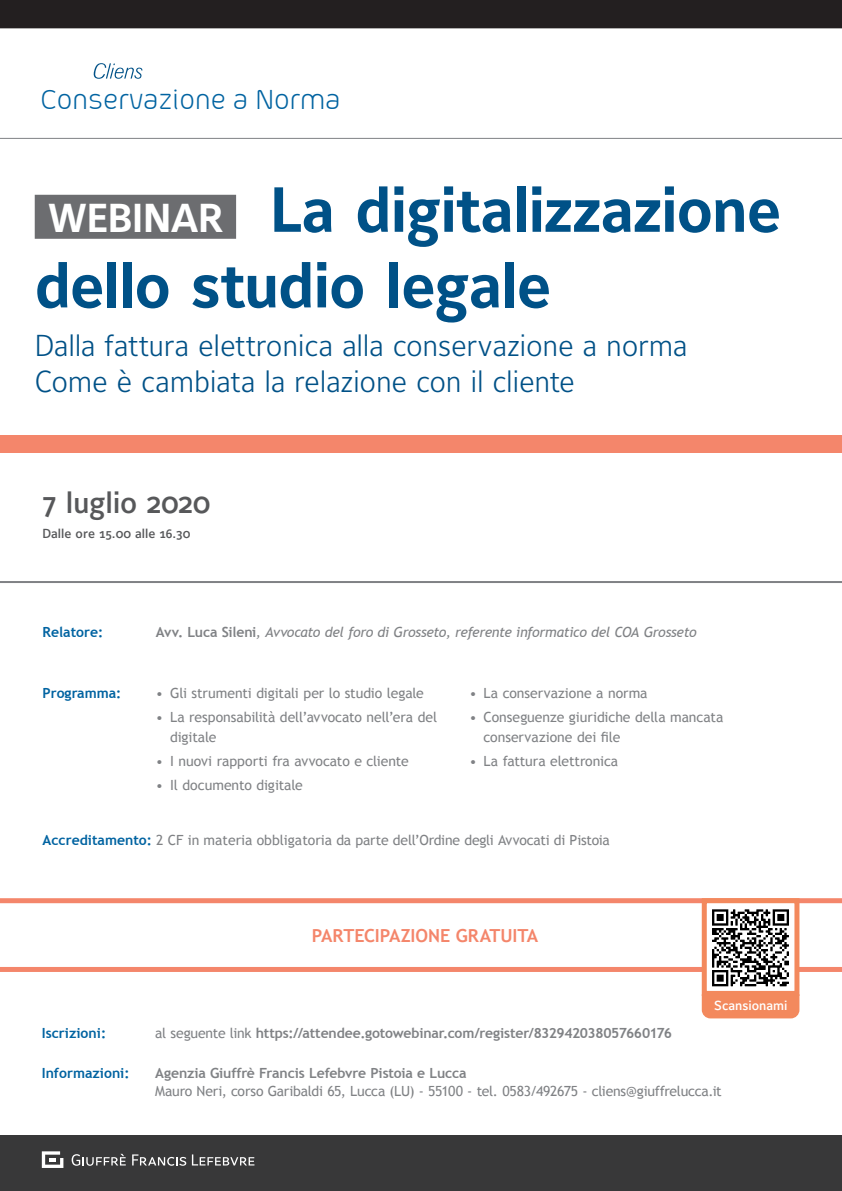
<style>
.page{position:relative;width:842px;height:1191px;background:#fff}
.page>*{position:absolute;margin:0;border:0;box-sizing:border-box;transform-origin:0 0}
.t1{font:700 63px/75.6px "Maurea";letter-spacing:-.02em;color:#005187}
.t2{font:31.3px "Aeroportal";color:#0063a1}
.t3{font:300 30px "Maurea";letter-spacing:-.01em;color:#005187}
.t4{font:500 30px "Maurea";letter-spacing:-.01em;color:#57585a}
.t5{font:700 18px "Trebuchet MS";letter-spacing:-.005em;color:#f4866b}
.t6{font:14px/20px "Trebuchet MS";letter-spacing:-.005em;color:#808285}
.t7{font:italic 14px "Trebuchet MS";letter-spacing:-.025em;color:#808285}
.t8{font:700 14px "Trebuchet MS";letter-spacing:-.01em;color:#808285}
.t9{font:700 14px "Trebuchet MS";color:#0063a1}
.t10{font:500 13px "Maurea";color:#57585a}
.t11{font:500 13px "Maurea";color:#fff}
.s1{font-size:40px;color:#fff}
.s2{font-weight:700;font-style:normal}
.s3{font-weight:700;color:#0063a1}
.s4{font-weight:400}
.s5{font-weight:700}
</style>
<div class="page">
<div style="left:0;top:1135px;width:842px;height:56px;background:#383839"></div>
<svg style="left:42px;top:1151px;width:21px;height:17px"></svg>
<svg style="left:72px;top:1153px;width:54px;height:12px"></svg>
<svg style="left:132px;top:1154px;width:54px;height:11px"></svg>
<svg style="left:192px;top:1154px;width:62px;height:11px"></svg>
<svg style="left:0;top:898px;width:842px;height:74px"></svg>
<div style="left:702px;top:898px;width:97px;height:98px;background:#fff;border:5px solid #f3895d"></div>
<div style="left:702px;top:994px;width:97px;height:24px;background:#f3895d"></div>
<svg style="left:94px;top:63px;width:49px;height:16px"></svg>
<div style="left:0;top:435px;width:842px;height:18px;background:#f4866b"></div>
<hr style="left:0;top:581px;width:842px;height:2px;background:#808285">
<hr style="left:0;top:138px;width:842px;height:1px;background:#808285">
<div style="left:35px;top:195px;width:201px;height:44px;background:#6c6d70"></div>
<div style="left:0;top:0;width:842px;height:28px;background:#231f20"></div>
<img style="left:712px;top:909px;width:77px;height:78px">
<p class="t2" style="left:40px;top:83px;width:301px">Conservazione a Norma</p>
<p class="t1" style="left:35px;top:175px;width:748px"><span class="s1">WEBINAR</span> La digitalizzazione dello studio legale</p>
<p class="t3" style="left:35px;top:329px;width:655px">Dalla fattura elettronica alla conservazione a norma</p>
<p class="t3" style="left:35px;top:365px;width:542px">Come è cambiata la relazione con il cliente</p>
<p class="t4" style="left:42px;top:485px;width:170px">7 luglio 2020</p>
<p class="t10" style="left:42px;top:526px;width:150px">Dalle ore 15.00 alle 16.30</p>
<p class="t9" style="left:43px;top:623px;width:62px">Relatore:</p>
<p class="t7" style="left:156px;top:624px;width:542px"><span class="s2">Avv. Luca Sileni</span>, Avvocato del foro di Grosseto, referente informatico del COA Grosseto</p>
<p class="t9" style="left:43px;top:684px;width:80px">Programma:</p>
<p class="t6" style="left:156px;top:683px;width:269px">• Gli strumenti digitali per lo studio legale</p>
<p class="t6" style="left:170px;top:707px;width:269px;text-indent:-14px">• La responsabilità dell’avvocato nell’era del digitale</p>
<p class="t6" style="left:156px;top:751px;width:254px">• I nuovi rapporti fra avvocato e cliente</p>
<p class="t6" style="left:156px;top:775px;width:148px">• Il documento digitale</p>
<p class="t6" style="left:469px;top:683px;width:180px">• La conservazione a norma</p>
<p class="t6" style="left:483px;top:707px;width:241px;text-indent:-14px">• Conseguenze giuridiche della mancata conservazione dei file</p>
<p class="t6" style="left:469px;top:751px;width:150px">• La fattura elettronica</p>
<p class="t6" style="left:43px;top:829px;width:569px"><span class="s3">Accreditamento:</span> 2 CF in materia obbligatoria da parte dell’Ordine degli Avvocati di Pistoia</p>
<p class="t5" style="left:312px;top:924px;width:228px">PARTECIPAZIONE GRATUITA</p>
<p class="t11" style="left:714px;top:998px;width:75px">Scansionami</p>
<p class="t9" style="left:42px;top:1024px;width:66px">Iscrizioni:</p>
<p class="t8" style="left:155px;top:1024px;width:518px"><span class="s4">al seguente link</span> https://attendee.gotowebinar.com/register/832942038057660176</p>
<p class="t9" style="left:42px;top:1064px;width:89px">Informazioni:</p>
<p class="t6" style="left:155px;top:1064px;width:568px;line-height:18px"><span class="s5">Agenzia Giuffrè Francis Lefebvre Pistoia e Lucca<br></span>Mauro Neri, corso Garibaldi 65, Lucca (LU) - 55100 - tel. 0583/492675 - cliens@giuffrelucca.it</p>
</div>
